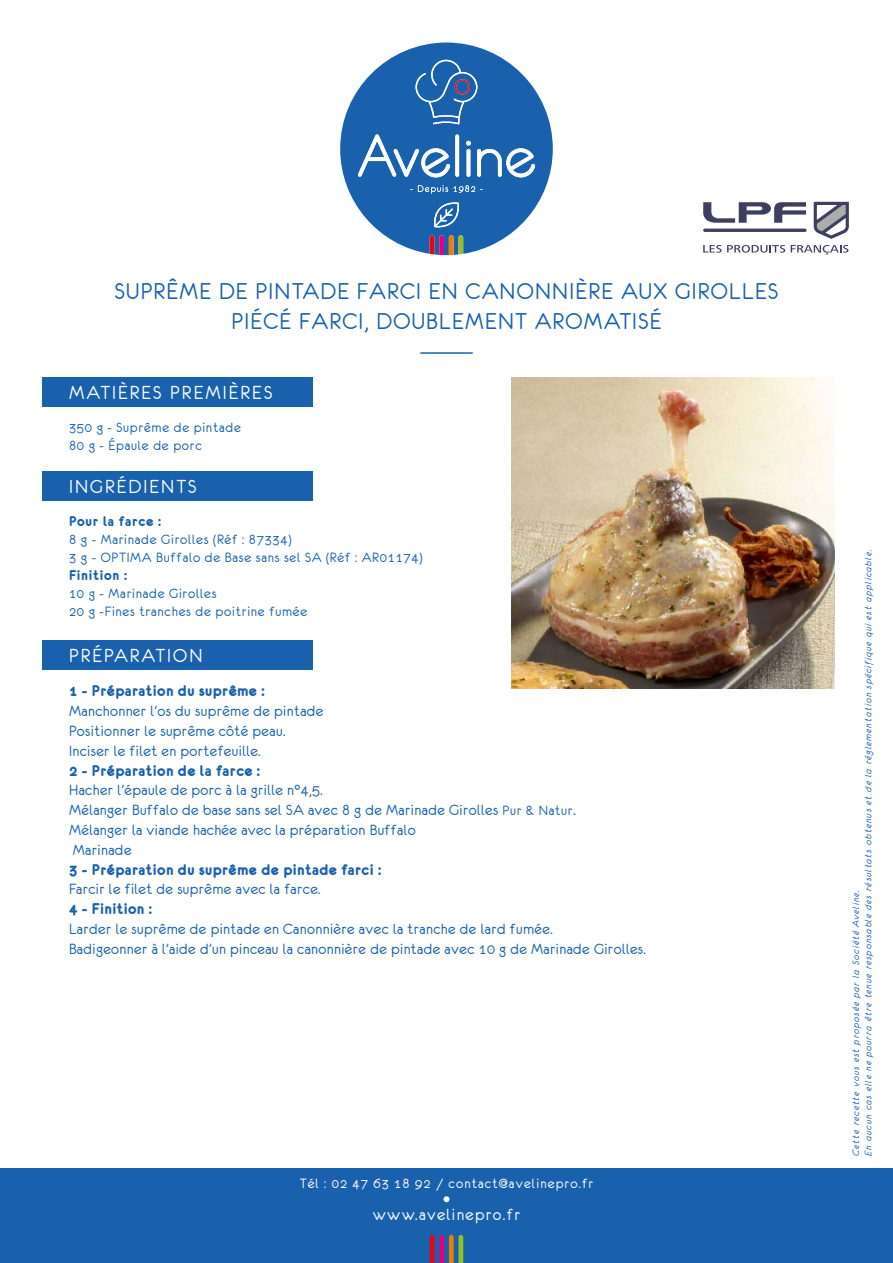
<style>
.page{position:relative;width:893px;height:1263px;background:#fff}
.page>*{position:absolute;margin:0;border:0;box-sizing:border-box;transform-origin:0 0}
.t1{font:25.5px/30.6px "Eurofurenceregular";letter-spacing:.05em;color:#1961ac;text-align:center}
.t2{font:21px "Eurofurenceregular";letter-spacing:.1em;color:#fff}
.t3{font:18px "Eurofurenceregular";letter-spacing:.075em;color:#fff}
.t4{font:16.5px/19.8px "Eurofurenceregular";letter-spacing:.025em;color:#1961ac}
.t5{font:16.5px "Eurofurencebold";letter-spacing:.025em;color:#1961ac}
.t6{font:15px/18px "Eurofurenceregular";letter-spacing:.05em;color:#1961ac}
.t7{font:15px "Eurofurenceregular";letter-spacing:.075em;color:#fff}
.t8{font:15px "Eurofurencebold";letter-spacing:.05em;color:#1961ac}
.t9{font:10.5px/12.6px "Eurofurenceitalic";letter-spacing:.1em;color:#1961ac}
.s1{font-size:15px}
</style>
<div class="page">
<div style="left:0;top:1168px;width:893px;height:95px;background:#1961ac"></div>
<svg style="left:430px;top:1235px;width:33px;height:28px"></svg>
<svg style="left:443px;top:1196px;width:6px;height:6px"></svg>
<img style="left:512px;top:377px;width:322px;height:311px">
<div style="left:43px;top:377px;width:270px;height:30px;background:#1961ac"></div>
<div style="left:43px;top:471px;width:270px;height:30px;background:#1961ac"></div>
<div style="left:43px;top:640px;width:270px;height:30px;background:#1961ac"></div>
<hr style="left:421px;top:352px;width:51px;height:2px;background:#1961ac">
<svg style="left:340px;top:43px;width:213px;height:211px;fill:#1961ac"></svg>
<svg style="left:433px;top:202px;width:27px;height:26px"></svg>
<svg style="left:416px;top:60px;width:61px;height:64px;background:#3973b3"></svg>
<svg style="left:430px;top:235px;width:33px;height:20px"></svg>
<svg style="left:410px;top:185px;width:73px;height:9px"></svg>
<svg style="left:466px;top:141px;width:5px;height:5px"></svg>
<svg style="left:358px;top:134px;width:92px;height:43px"></svg>
<svg style="left:455px;top:134px;width:4px;height:43px"></svg>
<hr style="left:467px;top:149px;width:3px;height:28px;background:#fff;border-radius:2px">
<svg style="left:477px;top:148px;width:58px;height:29px"></svg>
<svg style="left:703px;top:245px;width:82px;height:8px"></svg>
<svg style="left:791px;top:245px;width:57px;height:10px"></svg>
<svg style="left:814px;top:202px;width:35px;height:37px"></svg>
<hr style="left:703px;top:229px;width:104px;height:3px;background:#3e3f60;border-radius:2px">
<svg style="left:703px;top:202px;width:103px;height:21px"></svg>
<h1 class="t1" style="left:115px;top:275px;width:665px">SUPRÊME DE PINTADE FARCI EN CANONNIÈRE AUX GIROLLES<br>PIÉCÉ FARCI, DOUBLEMENT AROMATISÉ</h1>
<p class="t2" style="left:69px;top:382px;width:205px">MATIÈRES PREMIÈRES</p>
<p class="t6" style="left:69px;top:418px;width:173px">350 g - Suprême de pintade<br>80 g - Épaule de porc</p>
<p class="t2" style="left:69px;top:476px;width:129px">INGRÉDIENTS</p>
<p class="t8" style="left:69px;top:514px;width:94px">Pour la farce :</p>
<p class="t6" style="left:69px;top:531px;width:355px">8 g - Marinade Girolles (Réf : 87334)<br>3 g - OPTIMA Buffalo de Base sans sel SA (Réf : AR01174)</p>
<p class="t8" style="left:69px;top:568px;width:60px">Finition :</p>
<p class="t6" style="left:69px;top:585px;width:240px">10 g - Marinade Girolles<br>20 g -Fines tranches de poitrine fumée</p>
<p class="t2" style="left:69px;top:645px;width:135px">PRÉPARATION</p>
<p class="t5" style="left:69px;top:683px;width:197px">1 - Préparation du suprême :</p>
<p class="t4" style="left:69px;top:701px;width:256px">Manchonner l’os du suprême de pintade<br>Positionner le suprême côté peau.<br>Inciser le filet en portefeuille.</p>
<p class="t5" style="left:69px;top:762px;width:193px">2 - Préparation de la farce :</p>
<p class="t4" style="left:69px;top:780px;width:508px">Hacher l’épaule de porc à la grille n°4,5.<br>Mélanger Buffalo de base sans sel SA avec 8 g de Marinade Girolles <span class="s1">Pur &amp; Natur</span>.<br>Mélanger la viande hachée avec la préparation Buffalo<br>Marinade</p>
<p class="t5" style="left:69px;top:861px;width:314px">3 - Préparation du suprême de pintade farci :</p>
<p class="t4" style="left:69px;top:879px;width:253px">Farcir le filet de suprême avec la farce.</p>
<p class="t5" style="left:69px;top:900px;width:85px">4 - Finition :</p>
<p class="t4" style="left:69px;top:919px;width:578px">Larder le suprême de pintade en Canonnière avec la tranche de lard fumée.<br>Badigeonner à l’aide d’un pinceau la canonnière de pintade avec 10 g de Marinade Girolles.</p>
<p class="t7" style="left:300px;top:1176px;width:295px">Tél : 02 47 63 18 92 / contact@avelinepro.fr</p>
<p class="t3" style="left:373px;top:1206px;width:149px">www.avelinepro.fr</p>
<p class="t9" style="left:849px;top:1156px;width:608px;rotate:-90deg">Cette recette vous est proposée par la Société Aveline.<br>En aucun cas elle ne pourra être tenue responsable des résultats obtenus et de la réglementation spécifique qui est applicable.</p>
</div>
